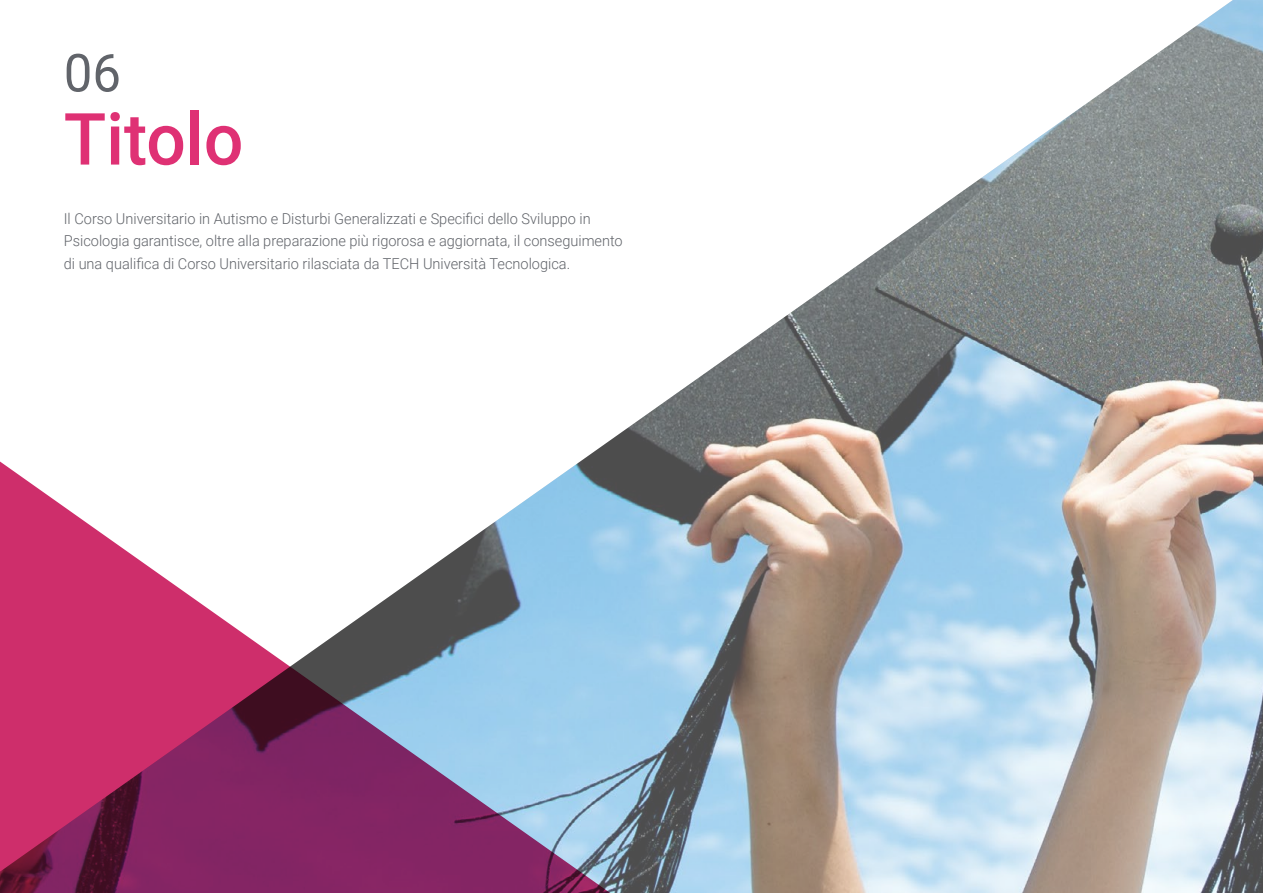
<style>
.page{position:relative;width:1263px;height:893px;background:#fff}
.page>*{position:absolute;margin:0;border:0;box-sizing:border-box;transform-origin:0 0}
.t1{font:500 72px "Roboto";color:#df3174}
.t2{font:52.5px "Roboto";color:#61646a}
.t3{font:300 15px/22.5px "Roboto";color:#61646a}
</style>
<div class="page">
<img style="left:602px;top:0;width:661px;height:893px">
<svg style="left:0;top:446px;width:640px;height:447px"></svg>
<h2 class="t2" style="left:64px;top:36px;width:59px">06</h2>
<h1 class="t1" style="left:64px;top:89px;width:181px">Titolo</h1>
<p class="t3" style="left:64px;top:207px;width:560px">Il Corso Universitario in Autismo e Disturbi Generalizzati e Specifici dello Sviluppo in<br>Psicologia garantisce, oltre alla preparazione più rigorosa e aggiornata, il conseguimento di una qualifica di Corso Universitario rilasciata da TECH Università Tecnologica.</p>
</div>
